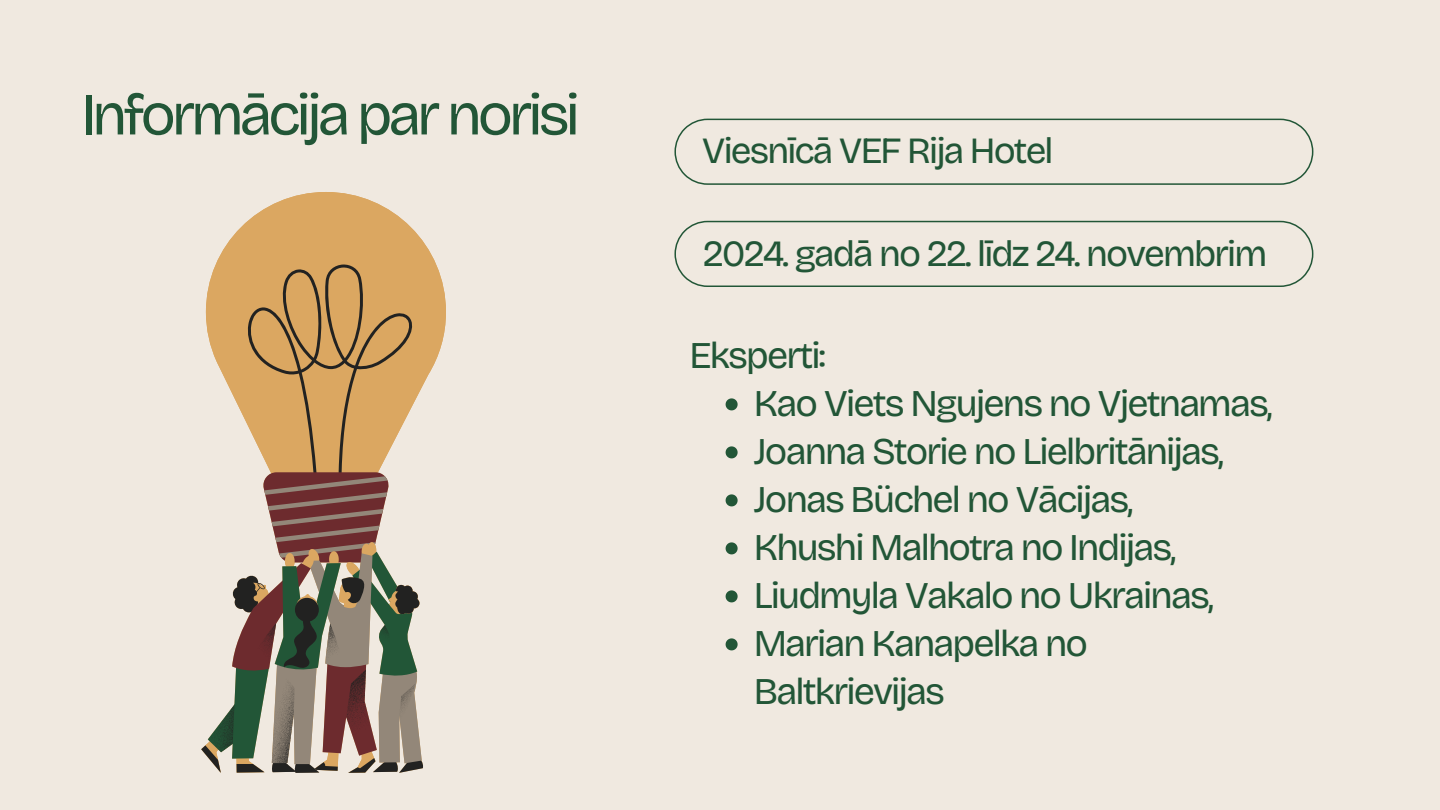
<style>
.page{position:relative;width:1440px;height:810px;background:#f0e9e0}
.page>*{position:absolute;margin:0;border:0;box-sizing:border-box;transform-origin:0 0}
.t1{font:59.2px "Bricolage Grotesque";letter-spacing:-.07em;color:#225637}
.t2{font:37.8px/48px "Bricolage Grotesque";letter-spacing:-.05em;color:#225637}
.t3{font:37px "Bricolage Grotesque";letter-spacing:-.05em;color:#225637}
</style>
<div class="page">
<svg style="left:674px;top:221px;width:639px;height:66px"></svg>
<svg style="left:674px;top:119px;width:639px;height:66px"></svg>
<svg style="left:216px;top:192px;width:230px;height:191px;fill:#dba761"></svg>
<svg style="left:201px;top:264px;width:223px;height:509px"></svg>
<svg style="left:726px;top:398px;width:12px;height:12px"></svg>
<svg style="left:726px;top:446px;width:12px;height:12px"></svg>
<svg style="left:726px;top:494px;width:12px;height:12px"></svg>
<svg style="left:726px;top:542px;width:12px;height:12px"></svg>
<svg style="left:726px;top:590px;width:12px;height:12px"></svg>
<svg style="left:726px;top:638px;width:12px;height:12px"></svg>
<h1 class="t1" style="left:81px;top:79px;width:501px">Informācija par norisi</h1>
<p class="t3" style="left:702px;top:129px;width:353px">Viesnīcā VEF Rija Hotel</p>
<p class="t3" style="left:703px;top:231px;width:566px">2024. gadā no 22. līdz 24. novembrim</p>
<p class="t2" style="left:690px;top:331px;width:138px">Eksperti:</p>
<p class="t2" style="left:754px;top:379px;width:520px">Kao Viets Ngujens no Vjetnamas,</p>
<p class="t2" style="left:754px;top:427px;width:471px">Joanna Storie no Lielbritānijas,</p>
<p class="t2" style="left:754px;top:475px;width:381px">Jonas Büchel no Vācijas,</p>
<p class="t2" style="left:754px;top:523px;width:424px">Khushi Malhotra no Indijas,</p>
<p class="t2" style="left:754px;top:571px;width:461px">Liudmyla Vakalo no Ukrainas,</p>
<p class="t2" style="left:754px;top:619px;width:336px">Marian Kanapelka no<br>Baltkrievijas</p>
</div>
